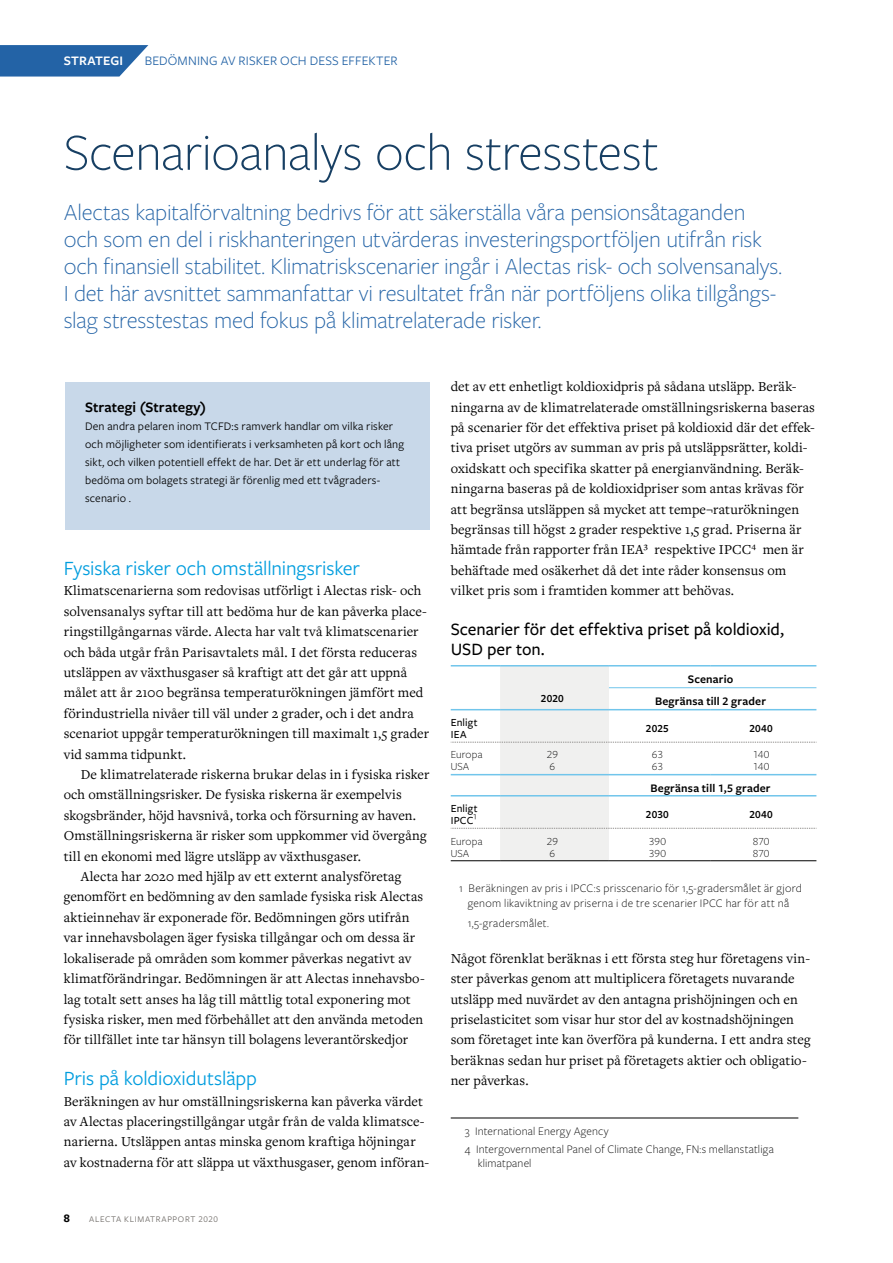
<style>
.page{position:relative;width:893px;height:1263px;background:#fff}
.page>*{position:absolute;margin:0;border:0;box-sizing:border-box;transform-origin:0 0}
.t1{font:300 54px "Freight Sans Pro";letter-spacing:-.01em;color:#173f63}
.t2{font:300 24px/27px "Freight Sans Pro";letter-spacing:-.01em;color:#2363a6}
.t3{font:21px "Freight Sans Pro";letter-spacing:-.005em;color:#009dde}
.t4{font:500 18px/19.5px "Freight Sans Pro";color:#000}
.t5{font:600 15px "Freight Sans Pro";letter-spacing:.01em;color:#000}
.t6{font:14.25px/20.4px "Freight Text Pro";letter-spacing:.01em;color:#000}
.t7{font:13.5px "Freight Sans Pro";letter-spacing:.01em;color:#2363a6}
.t8{font:600 13.5px "Freight Sans Pro";letter-spacing:.005em;color:#fff}
.t9{font:300 12px/15px "Freight Sans Pro";letter-spacing:.02em;color:#000;text-align:center}
.t10{font:12px/18px "Freight Sans Pro";letter-spacing:.015em;color:#000}
.t11{font:600 12px "Freight Sans Pro";letter-spacing:.015em;color:#000}
.t12{font:700 12px "Freight Sans Pro";color:#000}
.t13{font:300 11.25px/12px "Freight Sans Pro";letter-spacing:.005em;color:#000}
.t14{font:600 11.25px "Freight Sans Pro";letter-spacing:.01em;color:#000}
.t15{font:500 11.25px/12px "Freight Sans Pro";letter-spacing:.015em;color:#000}
.t16{font:9px "Freight Sans Pro";letter-spacing:.07em;color:#6b6763}
.s1{font-weight:300;font-size:13.5px}
</style>
<div class="page">
<svg style="left:0;top:45px;width:148px;height:32px;background:#3b74af"></svg>
<svg style="left:451px;top:666px;width:366px;height:195px"></svg>
<hr style="left:609px;top:687px;width:101px;height:1px;background:#71c5eb">
<hr style="left:710px;top:687px;width:106px;height:1px;background:#71c5eb">
<hr style="left:451px;top:774px;width:49px;height:1px;background:#71c5eb">
<hr style="left:500px;top:774px;width:109px;height:1px;background:#71c5eb">
<hr style="left:451px;top:795px;width:49px;height:1px;background:#71c5eb">
<hr style="left:500px;top:795px;width:109px;height:1px;background:#71c5eb">
<hr style="left:609px;top:774px;width:101px;height:1px;background:#71c5eb">
<hr style="left:710px;top:774px;width:106px;height:1px;background:#71c5eb">
<hr style="left:609px;top:795px;width:101px;height:1px;background:#71c5eb">
<hr style="left:710px;top:795px;width:106px;height:1px;background:#71c5eb">
<hr style="left:451px;top:665px;width:49px;height:1px;background:#71c5eb">
<hr style="left:500px;top:665px;width:109px;height:1px;background:#71c5eb">
<hr style="left:609px;top:665px;width:101px;height:1px;background:#71c5eb">
<hr style="left:710px;top:665px;width:106px;height:1px;background:#71c5eb">
<hr style="left:451px;top:709px;width:49px;height:1px;background:#71c5eb">
<hr style="left:500px;top:709px;width:109px;height:1px;background:#71c5eb">
<hr style="left:609px;top:709px;width:101px;height:1px;background:#71c5eb">
<hr style="left:710px;top:709px;width:106px;height:1px;background:#71c5eb">
<div style="left:65px;top:382px;width:364px;height:148px;background:#c8d8e9"></div>
<hr style="left:451px;top:1118px;width:347px;height:1px;background:#000">
<p class="t8" style="left:64px;top:51px;width:61px">STRATEGI</p>
<p class="t7" style="left:145px;top:51px;width:254px">BEDÖMNING AV RISKER OCH DESS EFFEKTER</p>
<h1 class="t1" style="left:64px;top:116px;width:597px">Scenarioanalys och stresstest</h1>
<p class="t2" style="left:64px;top:198px;width:720px">Alectas kapitalförvaltning bedrivs för att säkerställa våra pensionsåtaganden och som en del i riskhanteringen utvärderas investeringsportföljen utifrån risk och finansiell stabilitet. Klimatriskscenarier ingår i Alectas risk- och solvensanalys.<br>I det här avsnittet sammanfattar vi resultatet från när portföljens olika tillgångs&shy;slag stresstestas med fokus på klimatrelaterade risker.</p>
<p class="t5" style="left:85px;top:397px;width:123px">Strategi (Strategy)</p>
<p class="t10" style="left:85px;top:416px;width:321px">Den andra pelaren inom TCFD:s ramverk handlar om vilka risker och möjligheter som identifierats i verksamheten på kort och lång sikt, och vilken potentiell effekt de har. Det är ett underlag för att bedöma om bolagets strategi är förenlig med ett tvågraders&shy;scenario .</p>
<h3 class="t3" style="left:64px;top:554px;width:298px">Fysiska risker och omställningsrisker</h3>
<p class="t6" style="left:64px;top:580px;width:367px">Klimatscenarierna som redovisas utförligt i Alectas risk- och solvensanalys syftar till att bedöma hur de kan påverka place&shy;ringstillgångarnas värde. Alecta har valt två klimatscenarier och båda utgår från Parisavtalets mål. I det första reduceras utsläppen av växthusgaser så kraftigt att det går att uppnå målet att år 2100 begränsa temperaturökningen jämfört med förindustriella nivåer till väl under 2 grader, och i det andra scenariot uppgår temperaturökningen till maximalt 1,5 grader vid samma tidpunkt.</p>
<p class="t6" style="left:81px;top:764px;width:350px">De klimatrelaterade riskerna brukar delas in i fysiska risker</p>
<p class="t6" style="left:64px;top:784px;width:340px">och omställningsrisker. De fysiska riskerna är exempelvis</p>
<p class="t6" style="left:64px;top:804px;width:354px">skogsbränder, höjd havsnivå, torka och försurning av haven.</p>
<p class="t6" style="left:64px;top:825px;width:364px">Omställningsriskerna är risker som uppkommer vid övergång</p>
<p class="t6" style="left:64px;top:845px;width:299px">till en ekonomi med lägre utsläpp av växthusgaser.</p>
<p class="t6" style="left:81px;top:866px;width:322px">Alecta har 2020 med hjälp av ett externt analysföretag</p>
<p class="t6" style="left:64px;top:886px;width:361px">genomfört en bedömning av den samlade fysiska risk Alectas</p>
<p class="t6" style="left:64px;top:906px;width:347px">aktieinnehav är exponerade för. Bedömningen görs utifrån</p>
<p class="t6" style="left:64px;top:927px;width:353px">var innehavsbolagen äger fysiska tillgångar och om dessa är</p>
<p class="t6" style="left:64px;top:947px;width:349px">lokaliserade på områden som kommer påverkas negativt av</p>
<p class="t6" style="left:64px;top:968px;width:362px">klimatförändringar. Bedömningen är att Alectas innehavsbo-</p>
<p class="t6" style="left:64px;top:988px;width:349px">lag totalt sett anses ha låg till måttlig total exponering mot</p>
<p class="t6" style="left:64px;top:1009px;width:361px">fysiska risker, men med förbehållet att den använda metoden</p>
<p class="t6" style="left:64px;top:1029px;width:346px">för tillfället inte tar hänsyn till bolagens leverantörskedjor</p>
<h3 class="t3" style="left:64px;top:1064px;width:195px">Pris på koldioxidutsläpp</h3>
<p class="t6" style="left:64px;top:1090px;width:367px">Beräkningen av hur omställningsriskerna kan påverka värdet av Alectas placeringstillgångar utgår från de valda klimatsce&shy;narierna. Utsläppen antas minska genom kraftiga höjningar av kostnaderna för att släppa ut växthusgaser, genom införan-</p>
<p class="t12" style="left:64px;top:1209px;width:7px">8</p>
<p class="t16" style="left:89px;top:1213px;width:130px">ALECTA KLIMATRAPPORT 2020</p>
<p class="t6" style="left:451px;top:376px;width:366px">det av ett enhetligt koldioxidpris på sådana utsläpp. Beräk&shy;ningarna av de klimatrelaterade omställningsriskerna baseras på scenarier för det effektiva priset på koldioxid där det effek&shy;tiva priset utgörs av summan av pris på utsläppsrätter, koldi&shy;oxidskatt och specifika skatter på energianvändning. Beräk&shy;ningarna baseras på de koldioxidpriser som antas krävas för att begränsa utsläppen så mycket att tempe¬raturökningen begränsas till högst 2 grader respektive 1,5 grad. Priserna är hämtade från rapporter från IEA³ respektive IPCC⁴ men är behäftade med osäkerhet då det inte råder konsensus om vilket pris som i framtiden kommer att behövas.</p>
<p class="t4" style="left:451px;top:619px;width:335px">Scenarier för det effektiva priset på koldioxid,<br>USD per ton.</p>
<p class="t11" style="left:688px;top:670px;width:47px">Scenario</p>
<p class="t14" style="left:541px;top:691px;width:24px">2020</p>
<p class="t11" style="left:655px;top:692px;width:113px">Begränsa till 2 grader</p>
<p class="t15" style="left:451px;top:716px;width:28px">Enligt<br>IEA</p>
<p class="t14" style="left:646px;top:721px;width:24px">2025</p>
<p class="t14" style="left:749px;top:721px;width:25px">2040</p>
<p class="t13" style="left:451px;top:748px;width:33px">Europa<br>USA</p>
<p class="t13" style="left:547px;top:748px;width:13px">29<br>6</p>
<p class="t13" style="left:652px;top:748px;width:13px">63<br>63</p>
<p class="t13" style="left:753px;top:748px;width:18px">140<br>140</p>
<p class="t11" style="left:650px;top:779px;width:122px">Begränsa till 1,5 grader</p>
<p class="t15" style="left:451px;top:802px;width:28px">Enligt<br>IPCC<span class="s1">¹</span></p>
<p class="t14" style="left:646px;top:807px;width:24px">2030</p>
<p class="t14" style="left:749px;top:807px;width:25px">2040</p>
<p class="t13" style="left:451px;top:834px;width:33px">Europa<br>USA</p>
<p class="t13" style="left:547px;top:834px;width:13px">29<br>6</p>
<p class="t13" style="left:649px;top:834px;width:19px">390<br>390</p>
<p class="t13" style="left:753px;top:834px;width:18px">870<br>870</p>
<p class="t9" style="left:459px;top:880px;width:344px">1 Beräkningen av pris i IPCC:s prisscenario för 1,5-gradersmålet är gjord genom likaviktning av priserna i de tre scenarier IPCC har för att nå</p>
<p class="t9" style="left:468px;top:915px;width:83px">1,5-gradersmålet.</p>
<p class="t6" style="left:451px;top:947px;width:361px">Något förenklat beräknas i ett första steg hur företagens vin&shy;ster påverkas genom att multiplicera företagets nuvarande utsläpp med nuvärdet av den antagna prishöjningen och en priselasticitet som visar hur stor del av kostnadshöjningen som företaget inte kan överföra på kunderna. I ett andra steg beräknas sedan hur priset på företagets aktier och obligatio&shy;ner påverkas.</p>
<p class="t9" style="left:465px;top:1122px;width:310px;line-height:18px;text-align:left">3 International Energy Agency<br>4 Intergovernmental Panel of Climate Change, FN:s mellanstatliga</p>
<p class="t9" style="left:478px;top:1155px;width:55px">klimatpanel</p>
</div>
